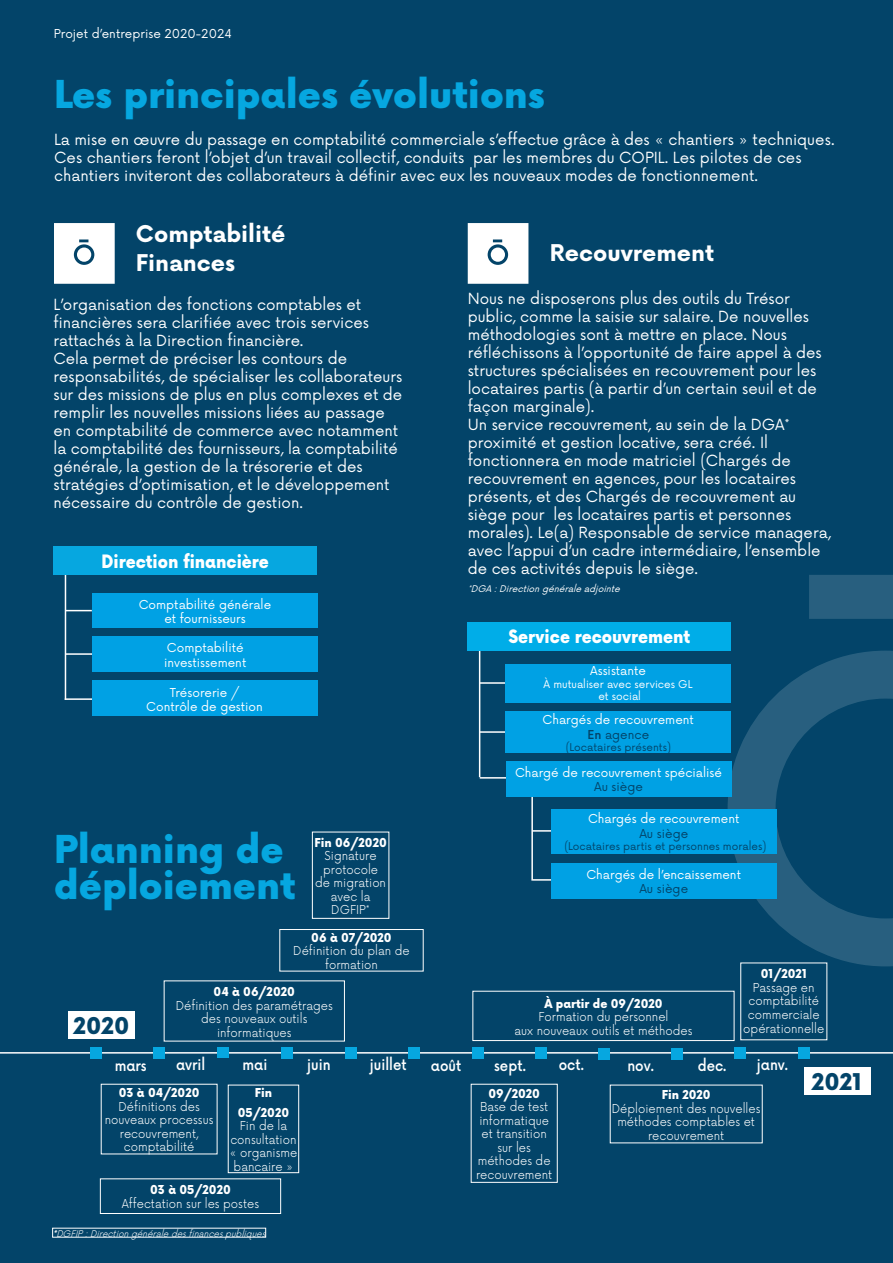
<style>
.page{position:relative;width:893px;height:1263px;background:#034469}
.page>*{position:absolute;margin:0;border:0;box-sizing:border-box;transform-origin:0 0}
.t1{font:900 37.5px/36px "Now";color:#06a7e0}
.t2{font:700 22.5px/28.5px "Now Alt";color:#fff}
.t3{font:900 22.5px "Now Alt";color:#034469}
.t4{font:900 18px "Now";color:#fff;scale:.9 1}
.t5{font:15px/18px "Now Alt";color:#fff}
.t6{font:500 15px "Now";color:#fff;scale:.9 1}
.t7{font:300 12px/13.5px "Now Alt";color:#fff;text-align:center;scale:.95 1}
.t8{font:12px/14.4px "Now Alt";color:#fff;text-align:center}
.t9{font:900 12px/19.5px "Now";color:#fff;text-align:center;scale:.95 1}
.t10{font:12px "Now Alt";color:#034469}
.t11{font:10.5px "Now Alt";color:#034469}
.t12{font:10.5px/12.6px "Now Alt";color:#fff;text-align:center}
.t13{font:italic 300 9px "Now Alt";color:#fff;scale:.95 1}
.t14{font:italic 9px "Now Alt";color:#fff}
.s1{font-weight:500;color:#034469}
.s2{color:#034469}
.s3{font-family:"Now";font-weight:900}
</style>
<div class="page">
<hr style="left:531px;top:794px;width:2px;height:87px;background:#fff">
<svg style="left:728px;top:575px;width:165px;height:391px"></svg>
<hr style="left:65px;top:560px;width:1px;height:140px;background:#fff">
<svg style="left:66px;top:610px;width:26px;height:1px"></svg>
<hr style="left:65px;top:653px;width:30px;height:2px;background:#fff">
<hr style="left:65px;top:698px;width:30px;height:2px;background:#fff">
<svg style="left:54px;top:223px;width:61px;height:61px;background:#eff3f5"></svg>
<svg style="left:468px;top:223px;width:60px;height:61px;background:#f0f4f6"></svg>
<div style="left:92px;top:593px;width:226px;height:34px;background:#00a1e4"></div>
<div style="left:53px;top:546px;width:264px;height:28px;background:#06a7e0"></div>
<div style="left:93px;top:636px;width:225px;height:36px;background:#00a1e4"></div>
<div style="left:92px;top:681px;width:225px;height:35px;background:#00a1e4"></div>
<hr style="left:479px;top:651px;width:1px;height:126px;background:#fff">
<hr style="left:479px;top:682px;width:27px;height:2px;background:#fff">
<hr style="left:480px;top:731px;width:26px;height:2px;background:#fff">
<hr style="left:480px;top:777px;width:27px;height:2px;background:#fff">
<div style="left:506px;top:664px;width:225px;height:38px;background:#00a1e4"></div>
<div style="left:467px;top:622px;width:264px;height:28px;background:#00ade8"></div>
<div style="left:506px;top:712px;width:225px;height:41px;background:#00a1e4"></div>
<div style="left:506px;top:761px;width:225px;height:35px;background:#00a1e4"></div>
<hr style="left:532px;top:830px;width:27px;height:2px;background:#fff">
<hr style="left:533px;top:879px;width:27px;height:2px;background:#fff">
<div style="left:551px;top:809px;width:225px;height:44px;background:#00a1e4"></div>
<div style="left:551px;top:863px;width:225px;height:35px;background:#00a1e4"></div>
<hr style="left:0;top:1052px;width:893px;height:1px;background:#fff">
<div style="left:90px;top:1047px;width:11px;height:12px;background:#06a7e0"></div>
<div style="left:153px;top:1047px;width:12px;height:12px;background:#06a7e0"></div>
<div style="left:598px;top:1048px;width:12px;height:11px;background:#06a7e0"></div>
<div style="left:671px;top:1048px;width:12px;height:11px;background:#06a7e0"></div>
<div style="left:228px;top:1085px;width:71px;height:88px;border:1px solid #fff"></div>
<div style="left:312px;top:832px;width:77px;height:87px;border:1px solid #fff"></div>
<div style="left:281px;top:1047px;width:12px;height:12px;background:#06a7e0"></div>
<div style="left:472px;top:1047px;width:12px;height:11px;background:#06a7e0"></div>
<div style="left:471px;top:1084px;width:87px;height:99px;border:1px solid #fff"></div>
<div style="left:217px;top:1047px;width:12px;height:11px;background:#06a7e0"></div>
<div style="left:472px;top:991px;width:262px;height:50px;border:1px solid #fff"></div>
<div style="left:734px;top:1047px;width:12px;height:11px;background:#06a7e0"></div>
<div style="left:279px;top:929px;width:145px;height:42px;border:1px solid #fff"></div>
<div style="left:345px;top:1047px;width:12px;height:12px;background:#06a7e0"></div>
<div style="left:100px;top:1178px;width:181px;height:36px;border:1px solid #fff"></div>
<div style="left:408px;top:1047px;width:12px;height:11px;background:#06a7e0"></div>
<div style="left:535px;top:1048px;width:12px;height:11px;background:#06a7e0"></div>
<div style="left:798px;top:1047px;width:12px;height:11px;background:#06a7e0"></div>
<div style="left:68px;top:1011px;width:67px;height:27px;background:#fff"></div>
<div style="left:804px;top:1067px;width:66px;height:27px;background:#fff"></div>
<p class="t8" style="left:54px;top:25px;width:180px">Projet d’entreprise 2020-2024</p>
<h1 class="t1" style="left:54px;top:76px;width:492px">Les principales évolutions</h1>
<p class="t5" style="left:54px;top:130px;width:782px">La mise en œuvre du passage en comptabilité commerciale s’effectue grâce à des « chantiers » techniques.<br>Ces chantiers feront l’objet d’un travail collectif, conduits par les membres du COPIL. Les pilotes de ces chantiers inviteront des collaborateurs à définir avec eux les nouveaux modes de fonctionnement.</p>
<h2 class="t2" style="left:136px;top:219px;width:151px">Comptabilité<br>Finances</h2>
<p class="t5" style="left:53px;top:295px;width:350px">L’organisation des fonctions comptables et financières sera clarifiée avec trois services rattachés à la Direction financière.<br>Cela permet de préciser les contours de responsabilités, de spécialiser les collaborateurs sur des missions de plus en plus complexes et de remplir les nouvelles missions liées au passage en comptabilité de commerce avec notamment la comptabilité des fournisseurs, la comptabilité générale, la gestion de la trésorerie et des stratégies d’optimisation, et le développement nécessaire du contrôle de gestion.</p>
<p class="t4" style="left:102px;top:548px;width:187px">Direction financière</p>
<p class="t8" style="left:139px;top:596px;width:134px">Comptabilité générale et fournisseurs</p>
<p class="t8" style="left:164px;top:640px;width:84px;text-align:left">Comptabilité investissement</p>
<p class="t8" style="left:146px;top:684px;width:118px">Trésorerie /<br>Contrôle de gestion</p>
<h1 class="t1" style="left:54px;top:831px;width:243px">Planning de déploiement</h1>
<p class="t9" style="left:314px;top:833px;width:78px">Fin 06/2020</p>
<p class="t7" style="left:315px;top:848px;width:76px">Signature protocole de migration avec la<br>DGFIP*</p>
<h2 class="t3" style="left:74px;top:1009px;width:57px">2020</h2>
<p class="t9" style="left:311px;top:928px;width:86px">06 à 07/2020</p>
<p class="t7" style="left:293px;top:943px;width:124px">Définition du plan de formation</p>
<p class="t9" style="left:214px;top:982px;width:87px">04 à 06/2020</p>
<p class="t7" style="left:176px;top:998px;width:167px">Définition des paramétrages des nouveaux outils informatiques</p>
<h2 class="t2" style="left:550px;top:238px;width:166px">Recouvrement</h2>
<p class="t5" style="left:468px;top:289px;width:365px">Nous ne disposerons plus des outils du Trésor public, comme la saisie sur salaire. De nouvelles méthodologies sont à mettre en place. Nous réfléchissons à l’opportunité de faire appel à des structures spécialisées en recouvrement pour les locataires partis (à partir d’un certain seuil et de façon marginale).<br>Un service recouvrement, au sein de la DGA* proximité et gestion locative, sera créé. Il fonctionnera en mode matriciel (Chargés de recouvrement en agences, pour les locataires présents, et des Chargés de recouvrement au siège pour les locataires partis et personnes morales). Le(a) Responsable de service managera, avec l’appui d’un cadre intermédiaire, l’ensemble de ces activités depuis le siège.</p>
<p class="t14" style="left:468px;top:581px;width:157px">*DGA:Directiongénéraleadjointe</p>
<p class="t4" style="left:508px;top:624px;width:203px">Service recouvrement</p>
<p class="t8" style="left:590px;top:663px;width:57px">Assistante</p>
<p class="t12" style="left:544px;top:677px;width:150px">À mutualiser avec services GL et social</p>
<p class="t8" style="left:543px;top:712px;width:153px">Chargés de recouvrement<br><span class="s1">En</span> <span class="s2">agence</span></p>
<p class="t11" style="left:566px;top:739px;width:107px">(Locataires présents)</p>
<p class="t8" style="left:515px;top:764px;width:209px">Chargé de recouvrement spécialisé</p>
<p class="t10" style="left:594px;top:777px;width:50px">Au siège</p>
<p class="t8" style="left:588px;top:811px;width:153px">Chargés de recouvrement</p>
<p class="t10" style="left:639px;top:824px;width:50px">Au siège</p>
<p class="t11" style="left:564px;top:838px;width:203px">(Locataires partis et personnes morales)</p>
<p class="t8" style="left:586px;top:866px;width:156px">Chargés de l’encaissement</p>
<p class="t10" style="left:639px;top:879px;width:50px">Au siège</p>
<p class="t9" style="left:544px;top:994px;width:126px">À partir de 09/2020</p>
<p class="t7" style="left:514px;top:1009px;width:189px">Formation du personnel<br>aux nouveaux outils et méthodes</p>
<p class="t9" style="left:761px;top:964px;width:50px">01/2021</p>
<p class="t7" style="left:743px;top:980px;width:87px">Passage en comptabilité commerciale opérationnelle</p>
<p class="t6" style="left:115px;top:1054px;width:37px">mars</p>
<p class="t6" style="left:176px;top:1053px;width:34px">avril</p>
<p class="t6" style="left:243px;top:1053px;width:29px">mai</p>
<p class="t6" style="left:307px;top:1053px;width:27px">juin</p>
<p class="t6" style="left:370px;top:1053px;width:42px">juillet</p>
<p class="t6" style="left:431px;top:1053px;width:35px">août</p>
<p class="t6" style="left:494px;top:1053px;width:37px">sept.</p>
<p class="t6" style="left:559px;top:1053px;width:30px">oct.</p>
<p class="t6" style="left:627px;top:1053px;width:31px">nov.</p>
<p class="t6" style="left:698px;top:1053px;width:34px">dec.</p>
<p class="t6" style="left:757px;top:1053px;width:36px">janv.</p>
<p class="t9" style="left:119px;top:1083px;width:87px">03 à 04/2020</p>
<p class="t7" style="left:105px;top:1099px;width:116px">Définitions des nouveaux processus recouvrement, comptabilité</p>
<p class="t9" style="left:238px;top:1083px;width:56px">Fin<br>05/2020</p>
<p class="t7" style="left:230px;top:1118px;width:73px">Fin de la consultation « organisme bancaire »</p>
<p class="t9" style="left:150px;top:1180px;width:86px">03 à 05/2020</p>
<p class="t7" style="left:122px;top:1196px;width:146px">Affectation sur les postes</p>
<p class="t13" style="left:53px;top:1226px;width:229px"><span class="s3">*</span>DGFIP:Directiongénéraledesfinancespubliques</p>
<p class="t9" style="left:488px;top:1084px;width:56px">09/2020</p>
<p class="t7" style="left:476px;top:1099px;width:82px">Base de test informatique et transition sur les méthodes de recouvrement</p>
<p class="t9" style="left:662px;top:1085px;width:53px">Fin 2020</p>
<p class="t7" style="left:612px;top:1101px;width:158px">Déploiement des nouvelles méthodes comptables et recouvrement</p>
<h2 class="t3" style="left:812px;top:1066px;width:52px">2021</h2>
</div>
